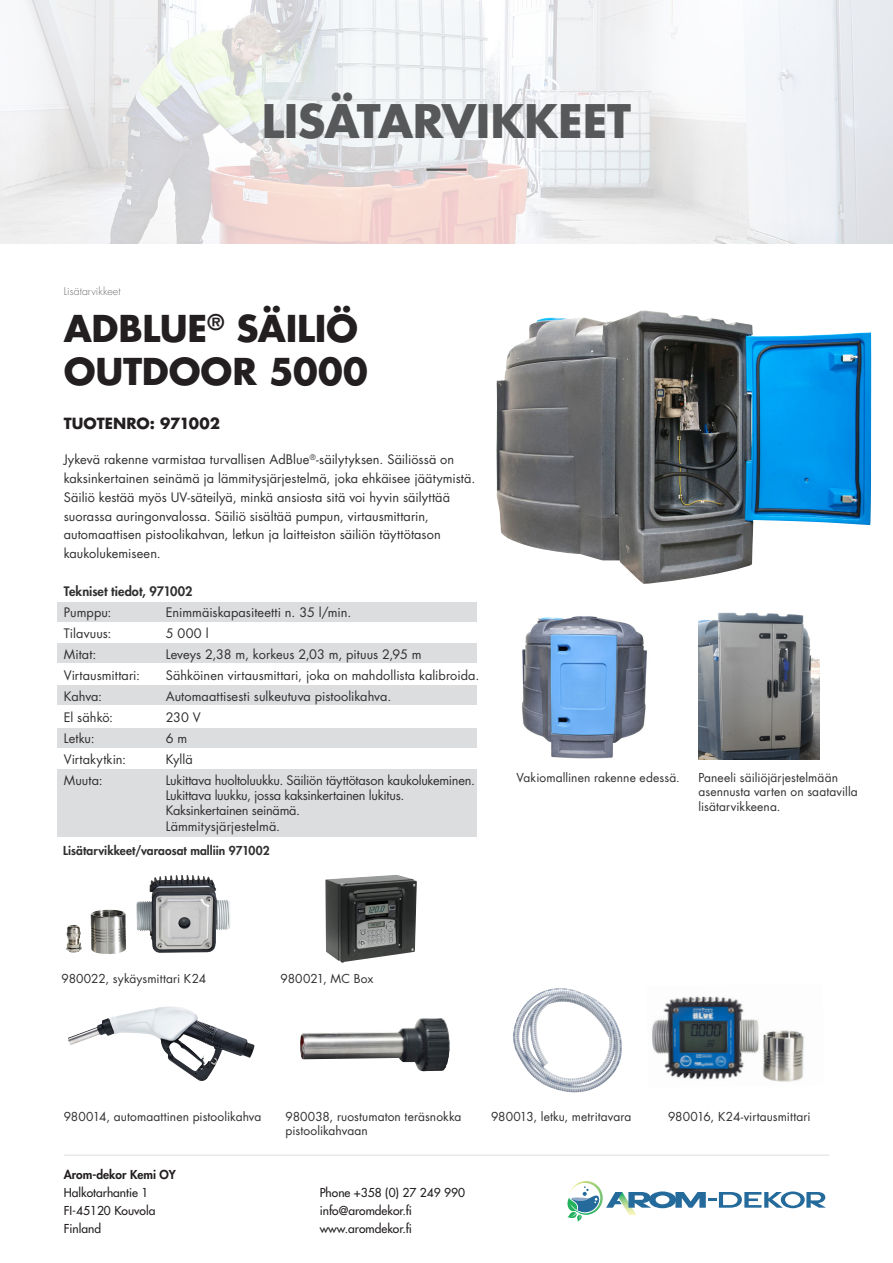
<style>
.page{position:relative;width:893px;height:1263px;background:#fff}
.page>*{position:absolute;margin:0;border:0;box-sizing:border-box;transform-origin:0 0}
.Produktrubrik{font:700 45px "Futura LT";letter-spacing:-.01em;color:#57585a}
.Produktrubrik-2{font:700 36px/43.2px "Futura Std";letter-spacing:-.005em;color:#231f20}
.Produktrubrik-3{font:700 15px "Futura Std";letter-spacing:-.005em;color:#231f20}
.Brödtext{font:12.75px/15.3px "Futura Std";letter-spacing:-.005em;color:#312f30}
.Brödtext-2{font:12.75px/18.8px "Futura LT";letter-spacing:.005em;color:#312f30}
.Brödtext-3{font:800 12.75px "Futura Std";letter-spacing:.005em;color:#312f30}
.Brödtext-4{font:12px/14.4px "Futura LT";letter-spacing:.005em;color:#312f30}
.t1{font:500 12px "Futura Std";color:#231f20}
.Brödtext-5{font:800 12px "Futura LT";letter-spacing:.005em;color:#312f30}
.Villkorstext{font:12px "Futura LT";letter-spacing:.005em;color:#312f30}
.t2{font:800 12px "Futura Std";color:#231f20}
.Produktområde{font:300 10.5px "Futura LT";letter-spacing:.005em;color:#6c6d70}
</style>
<div class="page">
<img style="left:496px;top:310px;width:375px;height:274px">
<div style="left:57px;top:602px;width:420px;height:19px;background:#dcdddf"></div>
<div style="left:57px;top:644px;width:420px;height:19px;background:#dcdddf"></div>
<div style="left:57px;top:685px;width:420px;height:19px;background:#dcdddf"></div>
<div style="left:57px;top:728px;width:420px;height:19px;background:#dcdddf"></div>
<div style="left:57px;top:769px;width:420px;height:68px;background:#dcdddf"></div>
<img style="left:513px;top:988px;width:109px;height:104px">
<img style="left:68px;top:1007px;width:186px;height:74px">
<img style="left:300px;top:1018px;width:150px;height:53px">
<img style="left:652px;top:996px;width:152px;height:86px">
<img style="left:522px;top:616px;width:126px;height:143px">
<img style="left:699px;top:612px;width:121px;height:148px">
<img style="left:136px;top:875px;width:95px;height:78px">
<img style="left:325px;top:875px;width:92px;height:88px">
<svg style="left:0;top:0;width:893px;height:244px"></svg>
<hr style="left:426px;top:169px;width:40px;height:2px;background:#57585a">
<hr style="left:64px;top:1154px;width:765px;height:2px;background:#e9eaea">
<svg style="left:567px;top:1181px;width:259px;height:40px"></svg>
<p class="Produktrubrik" style="left:262px;top:91px;width:371px">LISÄTARVIKKEET</p>
<p class="Produktområde" style="left:64px;top:285px;width:58px">Lisätarvikkeet</p>
<p class="Produktrubrik-2" style="left:64px;top:307px;width:306px">ADBLUE<sup>®</sup> SÄILIÖ<br>OUTDOOR 5000</p>
<p class="Produktrubrik-3" style="left:64px;top:413px;width:158px">TUOTENRO: 971002</p>
<p class="Brödtext-2" style="left:64px;top:450px;width:413px">Jykevä rakenne varmistaa turvallisen AdBlue<sup>®</sup>-säilytyksen. Säiliössä on kaksinkertainen seinämä ja lämmitysjärjestelmä, joka ehkäisee jäätymistä.<br>Säiliö kestää myös UV-säteilyä, minkä ansiosta sitä voi hyvin säilyttää suorassa auringonvalossa. Säiliö sisältää pumpun, virtausmittarin, automaattisen pistoolikahvan, letkun ja laitteiston säiliön täyttötason kaukolukemiseen.</p>
<p class="Brödtext-3" style="left:64px;top:583px;width:130px">Tekniset tiedot, 971002</p>
<p class="Brödtext" style="left:64px;top:604px;width:49px">Pumppu:</p>
<p class="Brödtext" style="left:166px;top:604px;width:187px">Enimmäiskapasiteetti n. 35 l/min.</p>
<p class="Brödtext" style="left:64px;top:625px;width:49px">Tilavuus:</p>
<p class="Brödtext" style="left:166px;top:625px;width:44px">5 000 l</p>
<p class="Brödtext" style="left:64px;top:646px;width:34px">Mitat:</p>
<p class="Brödtext" style="left:166px;top:646px;width:257px">Leveys 2,38 m, korkeus 2,03 m, pituus 2,95 m</p>
<p class="Brödtext" style="left:64px;top:667px;width:78px">Virtausmittari:</p>
<p class="Brödtext" style="left:166px;top:667px;width:315px">Sähköinen virtausmittari, joka on mahdollista kalibroida.</p>
<p class="Brödtext" style="left:64px;top:688px;width:40px">Kahva:</p>
<p class="Brödtext" style="left:166px;top:688px;width:227px">Automaattisesti sulkeutuva pistoolikahva.</p>
<p class="Brödtext" style="left:64px;top:709px;width:51px">El sähkö:</p>
<p class="Brödtext" style="left:166px;top:709px;width:36px">230 V</p>
<p class="Brödtext" style="left:64px;top:730px;width:32px">Letku:</p>
<p class="Brödtext" style="left:166px;top:730px;width:23px">6 m</p>
<p class="Brödtext" style="left:64px;top:751px;width:64px">Virtakytkin:</p>
<p class="Brödtext" style="left:166px;top:751px;width:29px">Kyllä</p>
<p class="Brödtext" style="left:64px;top:772px;width:40px">Muuta:</p>
<p class="Brödtext" style="left:166px;top:772px;width:311px">Lukittava huoltoluukku. Säiliön täyttötason kaukolukeminen.<br>Lukittava luukku, jossa kaksinkertainen lukitus.<br>Kaksinkertainen seinämä.<br>Lämmitysjärjestelmä.</p>
<p class="Brödtext-5" style="left:63px;top:842px;width:208px">Lisätarvikkeet/varaosat malliin 971002</p>
<p class="Brödtext-4" style="left:517px;top:770px;width:165px">Vakiomallinen rakenne edessä.</p>
<p class="Brödtext-4" style="left:698px;top:770px;width:161px">Paneeli säiliöjärjestelmään asennusta varten on saatavilla lisätarvikkeena.</p>
<p class="Brödtext-4" style="left:62px;top:971px;width:146px">980022, sykäysmittari K24</p>
<p class="Brödtext-4" style="left:281px;top:971px;width:94px">980021, MC Box</p>
<p class="Villkorstext" style="left:64px;top:1109px;width:199px">980014, automaattinen pistoolikahva</p>
<p class="Brödtext-4" style="left:286px;top:1109px;width:177px">980038, ruostumaton teräsnokka pistoolikahvaan</p>
<p class="Brödtext-4" style="left:491px;top:1109px;width:142px">980013, letku, metritavara</p>
<p class="Brödtext-4" style="left:668px;top:1109px;width:144px">980016, K24-virtausmittari</p>
<p class="t2" style="left:64px;top:1167px;width:114px">Arom-dekor Kemi OY</p>
<p class="t1" style="left:64px;top:1185px;width:86px">Halkotarhantie 1</p>
<p class="t1" style="left:64px;top:1203px;width:93px">FI-45120 Kouvola</p>
<p class="t1" style="left:64px;top:1221px;width:39px">Finland</p>
<p class="t1" style="left:320px;top:1185px;width:147px">Phone +358 (0) 27 249 990</p>
<p class="t1" style="left:320px;top:1203px;width:94px">info@aromdekor.fi</p>
<p class="t1" style="left:320px;top:1221px;width:94px">www.aromdekor.fi</p>
</div>
